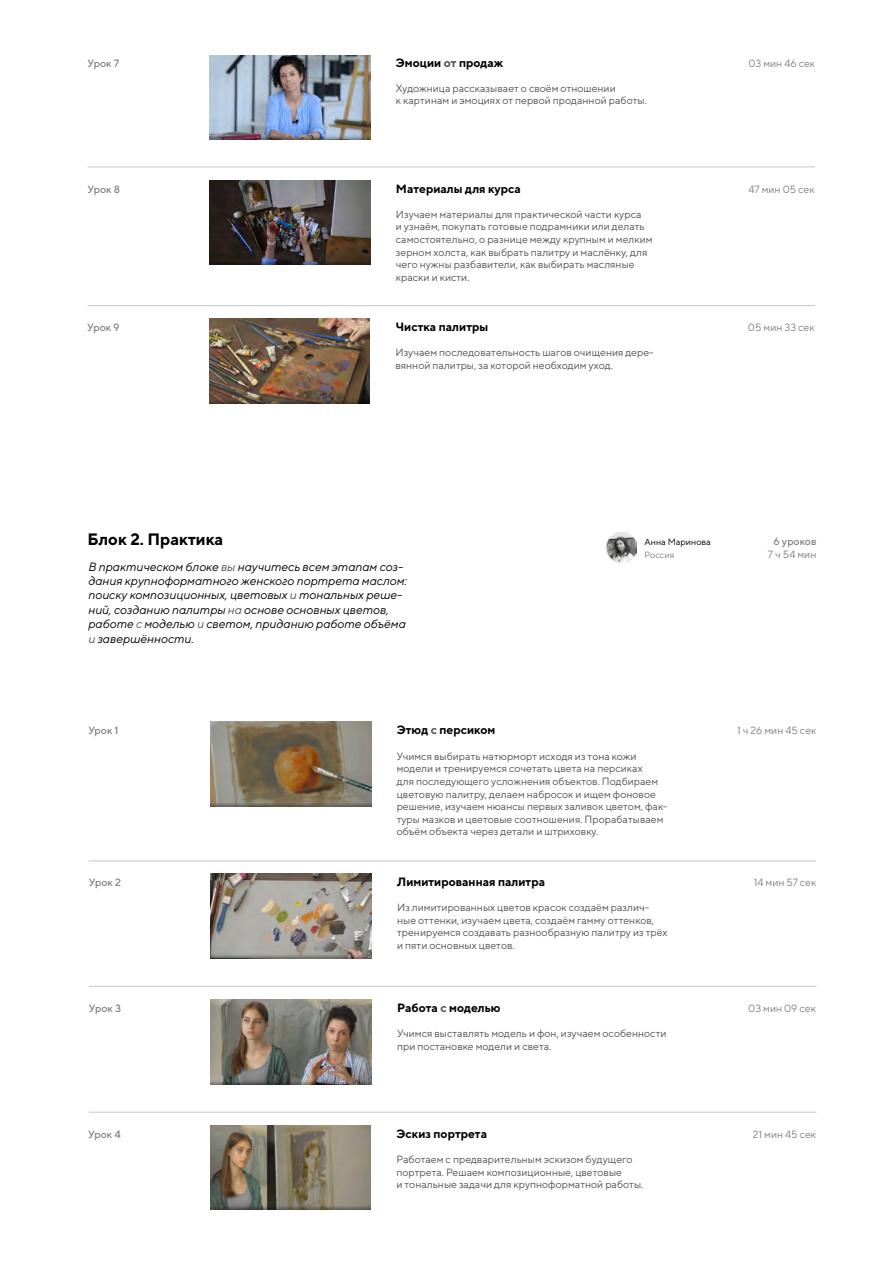
<style>
.page{position:relative;width:893px;height:1263px;background:#fff}
.page>*{position:absolute;margin:0;border:0;box-sizing:border-box;transform-origin:0 0}
.t1{font:700 16.5px "TT Norms";color:#000}
.t2{font:italic 12px/14.4px "TT Norms";color:#000}
.t3{font:700 12px "TT Norms";color:#000}
.t4{font:10.5px/12.6px "TT Norms";color:#525251}
.t5{font:10.5px "TT Norms";color:#818080}
.t6{font:500 10.5px "TT Norms";color:#818080}
.t7{font:9px "TT Norms";color:#000}
.t8{font:9px "TT Norms";color:#818080}
.s1{color:#525251}
</style>
<div class="page">
<img style="left:210px;top:55px;width:160px;height:85px">
<img style="left:210px;top:180px;width:160px;height:85px">
<img style="left:209px;top:318px;width:161px;height:85px">
<hr style="left:88px;top:167px;width:727px;height:1px;background:#c6c6c6">
<hr style="left:88px;top:305px;width:727px;height:1px;background:#c6c6c6">
<img style="left:210px;top:722px;width:161px;height:85px">
<img style="left:211px;top:874px;width:161px;height:84px">
<img style="left:211px;top:1000px;width:161px;height:84px">
<hr style="left:88px;top:860px;width:728px;height:1px;background:#c6c6c6">
<hr style="left:89px;top:986px;width:727px;height:1px;background:#c6c6c6">
<hr style="left:89px;top:1112px;width:727px;height:1px;background:#c6c6c6">
<img style="left:210px;top:1125px;width:161px;height:85px">
<img style="left:607px;top:533px;width:30px;height:30px">
<p class="t6" style="left:88px;top:56px;width:33px">Урок 7</p>
<p class="t3" style="left:396px;top:55px;width:109px">Эмоции <span class="s1">от</span> продаж</p>
<p class="t5" style="left:748px;top:56px;width:68px">03 мин 46 сек</p>
<p class="t4" style="left:396px;top:82px;width:253px">Художница рассказывает о своём отношении<br>к картинам и эмоциях от первой проданной работы.</p>
<p class="t6" style="left:88px;top:182px;width:34px">Урок 8</p>
<p class="t3" style="left:396px;top:181px;width:127px">Материалы для курса</p>
<p class="t5" style="left:749px;top:182px;width:68px">47 мин 05 сек</p>
<p class="t4" style="left:396px;top:208px;width:258px">Изучаем материалы для практической части курса<br>и узнаём, покупать готовые подрамники или делать самостоятельно, о разнице между крупным и мелким зерном холста, как выбрать палитру и маслёнку, для чего нужны разбавители, как выбирать масляные краски и кисти.</p>
<p class="t6" style="left:87px;top:321px;width:34px">Урок 9</p>
<p class="t3" style="left:395px;top:319px;width:94px">Чистка палитры</p>
<p class="t5" style="left:748px;top:321px;width:68px">05 мин 33 сек</p>
<p class="t4" style="left:395px;top:346px;width:260px">Изучаем последовательность шагов очищения дере&shy;вянной палитры, за которой необходим уход.</p>
<h1 class="t1" style="left:88px;top:529px;width:137px">Блок 2. Практика</h1>
<p class="t2" style="left:88px;top:559px;width:320px">В практическом блоке <span class="s1">вы</span> научитесь всем этапам соз&shy;дания крупноформатного женского портрета маслом: поиску композиционных, цветовых <span class="s1">и</span> тональных реше&shy;ний, созданию палитры <span class="s1">на</span> основе основных цветов, работе <span class="s1">с</span> моделью <span class="s1">и</span> светом, приданию работе объёма <span class="s1">и</span> завершённости.</p>
<p class="t7" style="left:645px;top:537px;width:68px">Анна Маринова</p>
<p class="t8" style="left:645px;top:549px;width:31px">Россия</p>
<p class="t6" style="left:773px;top:535px;width:44px">6 уроков</p>
<p class="t5" style="left:768px;top:548px;width:50px">7 ч 54 мин</p>
<p class="t6" style="left:88px;top:724px;width:32px">Урок 1</p>
<p class="t3" style="left:397px;top:723px;width:100px">Этюд <span class="s1">с</span> персиком</p>
<p class="t5" style="left:737px;top:724px;width:81px">1 ч 26 мин 45 сек</p>
<p class="t4" style="left:397px;top:749px;width:272px">Учимся выбирать натюрморт исходя из тона кожи модели и тренируемся сочетать цвета на персиках<br>для последующего усложнения объектов. Подбираем цветовую палитру, делаем набросок и ищем фоновое решение, изучаем нюансы первых заливок цветом, фак&shy;туры мазков и цветовые соотношения. Прорабатываем объём объекта через детали и штриховку.</p>
<p class="t6" style="left:89px;top:875px;width:34px">Урок 2</p>
<p class="t3" style="left:397px;top:874px;width:149px">Лимитированная палитра</p>
<p class="t5" style="left:754px;top:875px;width:64px">14 мин 57 сек</p>
<p class="t4" style="left:397px;top:901px;width:272px">Из лимитированных цветов красок создаём различ&shy;ные оттенки, изучаем цвета, создаём гамму оттенков, тренируемся создавать разнообразную палитру из трёх и пяти основных цветов.</p>
<p class="t6" style="left:89px;top:1001px;width:34px">Урок 3</p>
<p class="t3" style="left:397px;top:1000px;width:105px">Работа <span class="s1">с</span> моделью</p>
<p class="t5" style="left:748px;top:1001px;width:69px">03 мин 09 сек</p>
<p class="t4" style="left:397px;top:1027px;width:271px">Учимся выставлять модель и фон, изучаем особенности при постановке модели и света.</p>
<p class="t3" style="left:396px;top:1126px;width:92px">Эскиз портрета</p>
<p class="t4" style="left:396px;top:1153px;width:248px">Работаем с предварительным эскизом будущего портрета. Решаем композиционные, цветовые<br>и тональные задачи для крупноформатной работы.</p>
<p class="t6" style="left:88px;top:1127px;width:34px">Урок 4</p>
<p class="t5" style="left:753px;top:1127px;width:65px">21 мин 45 сек</p>
</div>
